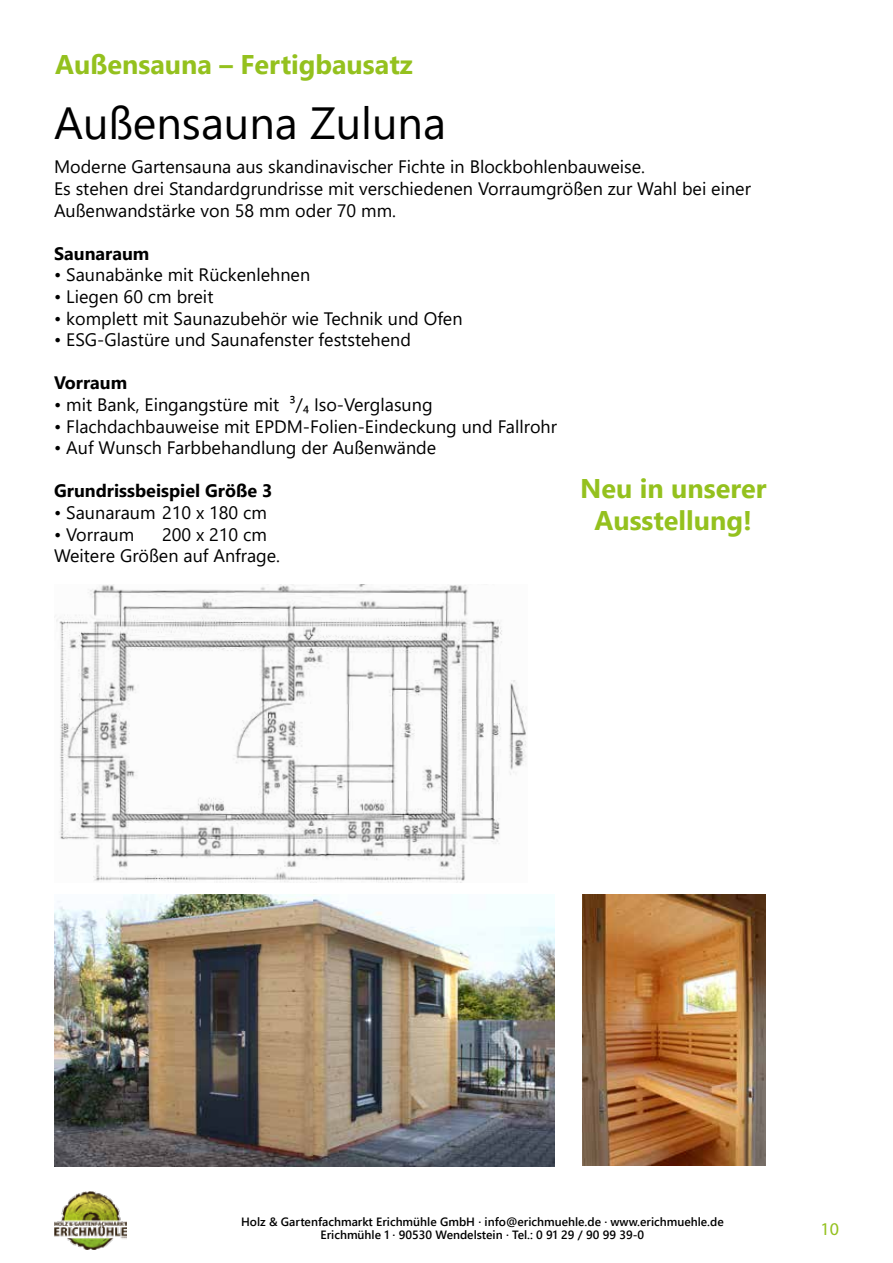
<style>
.page{position:relative;width:893px;height:1263px;background:#fff}
.page>*{position:absolute;margin:0;border:0;box-sizing:border-box;transform-origin:0 0}
.t1{font:45px "Segoe UI";color:#000}
.t2{font:700 27px/32.4px "Segoe UI";color:#94c11e;text-align:center}
.t3{font:18px/21.6px "Segoe UI";color:#000}
.t4{font:700 18px "Segoe UI";color:#000}
.t5{font:18px "Myriad Pro";color:#94c11e}
.t6{font:600 12px/13.5px "Segoe UI";color:#000;text-align:center}
</style>
<div class="page">
<svg style="left:54px;top:1191px;width:73px;height:59px"></svg>
<img style="left:54px;top:894px;width:500px;height:272px">
<img style="left:56px;top:585px;width:471px;height:297px">
<img style="left:583px;top:894px;width:183px;height:271px">
<h2 class="t2" style="left:55px;top:46px;width:359px">Außensauna – Fertigbausatz</h2>
<h1 class="t1" style="left:54px;top:81px;width:393px">Außensauna Zuluna</h1>
<p class="t3" style="left:54px;top:155px;width:698px">Moderne Gartensauna aus skandinavischer Fichte in Blockbohlenbauweise.<br>Es stehen drei Standardgrundrisse mit verschiedenen Vorraumgrößen zur Wahl bei einer<br>Außenwandstärke von 58 mm oder 70 mm.</p>
<p class="t4" style="left:54px;top:236px;width:97px">Saunaraum</p>
<p class="t3" style="left:54px;top:263px;width:258px">• Saunabänke mit Rückenlehnen</p>
<p class="t3" style="left:54px;top:284px;width:161px">• Liegen 60 cm breit</p>
<p class="t3" style="left:54px;top:306px;width:410px">• komplett mit Saunazubehör wie Technik und Ofen</p>
<p class="t3" style="left:54px;top:327px;width:358px">• ESG-Glastüre und Saunafenster feststehend</p>
<p class="t4" style="left:54px;top:366px;width:75px">Vorraum</p>
<p class="t3" style="left:54px;top:392px;width:380px">• mit Bank, Eingangstüre mit ³/₄ Iso-Verglasung</p>
<p class="t3" style="left:54px;top:414px;width:504px">• Flachdachbauweise mit EPDM-Folien-Eindeckung und Fallrohr</p>
<p class="t3" style="left:54px;top:435px;width:384px">• Auf Wunsch Farbbehandlung der Außenwände</p>
<p class="t4" style="left:54px;top:474px;width:220px">Grundrissbeispiel Größe 3</p>
<p class="t3" style="left:54px;top:500px;width:215px">• Saunaraum 210 x 180 cm</p>
<p class="t3" style="left:54px;top:522px;width:82px">• Vorraum</p>
<h2 class="t2" style="left:580px;top:470px;width:188px">Neu in unserer<br>Ausstellung!</h2>
<p class="t3" style="left:54px;top:522px;width:228px;text-indent:108px">200 x 210 cm<br>Weitere Größen auf Anfrage.</p>
<p class="t6" style="left:241px;top:1214px;width:484px">Holz &amp; Gartenfachmarkt Erichmühle GmbH · info@erichmuehle.de · www.erichmuehle.de<br>Erichmühle 1 · 90530 Wendelstein · Tel.: 0 91 29 / 90 99 39-0</p>
<p class="t5" style="left:820px;top:1218px;width:20px">10</p>
</div>
